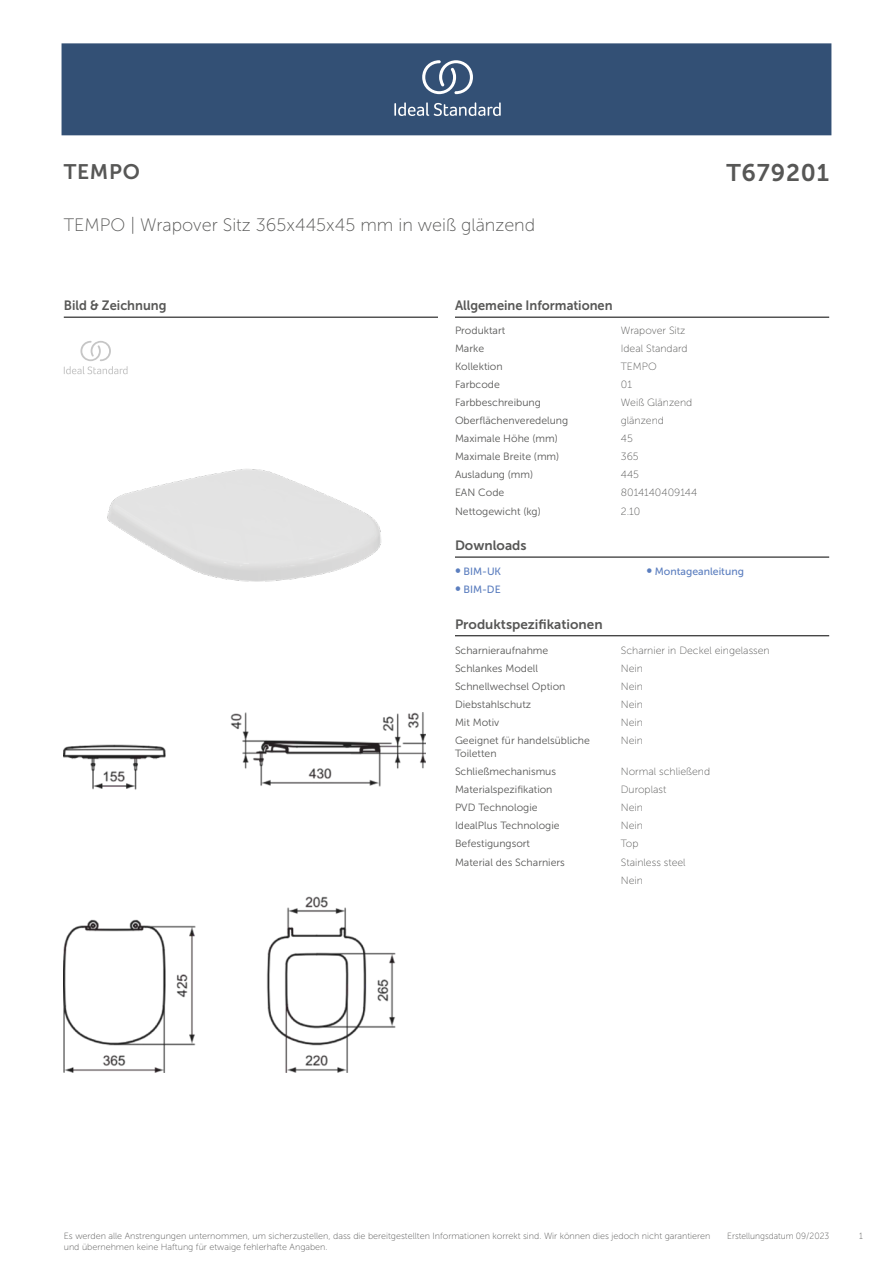
<style>
.page{position:relative;width:893px;height:1263px;background:#fff}
.page>*{position:absolute;margin:0;border:0;box-sizing:border-box;transform-origin:0 0}
.t1{font:24px "Museo Sans 700";letter-spacing:.035em;color:#575756}
.t2{font:21px "Museo Sans 700";letter-spacing:.035em;color:#575756}
.t3{font:18px "Museo Sans 100";color:#575756}
.t4{font:13.5px "Museo Sans 700";color:#575756;scale:.95 1}
.t5{font:13.5px "Museo Sans 700";color:#575756}
.t6{font:10.5px/12.6px "Museo Sans 300";color:#575756}
.t7{font:10.5px/18.1px "Museo Sans 100";color:#575756}
.t8{font:10.5px "Museo Sans 500";color:#5b7ebf}
.t9{font:9px "Museo Sans 100";color:#575756}
.t10{font:9px "Museo Sans 100";color:#575756;scale:.95 1}
.s1{font-size:15px}
</style>
<div class="page">
<div style="left:62px;top:43px;width:769px;height:92px;background:#335075"></div>
<svg style="left:394px;top:102px;width:107px;height:14px"></svg>
<svg style="left:422px;top:60px;width:51px;height:34px"></svg>
<hr style="left:455px;top:317px;width:374px;height:1px;background:#000">
<hr style="left:455px;top:557px;width:374px;height:1px;background:#000">
<hr style="left:455px;top:635px;width:374px;height:1px;background:#000">
<hr style="left:64px;top:317px;width:374px;height:1px;background:#000">
<svg style="left:64px;top:341px;width:64px;height:33px"></svg>
<img style="left:64px;top:713px;width:361px;height:359px">
<img style="left:107px;top:469px;width:275px;height:113px">
<h2 class="t2" style="left:64px;top:160px;width:78px">TEMPO</h2>
<h1 class="t1" style="left:726px;top:160px;width:104px">T679201</h1>
<h3 class="t3" style="left:64px;top:215px;width:473px">TEMPO | Wrapover Sitz 365x445x45 mm in weiß glänzend</h3>
<p class="t4" style="left:64px;top:298px;width:110px">Bild &amp; Zeichnung</p>
<p class="t4" style="left:455px;top:298px;width:167px">Allgemeine Informationen</p>
<p class="t6" style="left:455px;top:324px;width:52px">Produktart</p>
<p class="t7" style="left:621px;top:321px;width:66px">Wrapover Sitz</p>
<p class="t6" style="left:455px;top:342px;width:31px">Marke</p>
<p class="t7" style="left:621px;top:339px;width:68px">Ideal Standard</p>
<p class="t6" style="left:455px;top:360px;width:49px">Kollektion</p>
<p class="t7" style="left:621px;top:357px;width:37px">TEMPO</p>
<p class="t6" style="left:455px;top:378px;width:46px">Farbcode</p>
<p class="t7" style="left:621px;top:375px;width:13px">01</p>
<p class="t6" style="left:455px;top:396px;width:87px">Farbbeschreibung</p>
<p class="t7" style="left:621px;top:393px;width:73px">Weiß Glänzend</p>
<p class="t6" style="left:455px;top:414px;width:115px">Oberflächenveredelung</p>
<p class="t7" style="left:621px;top:412px;width:45px">glänzend</p>
<p class="t6" style="left:455px;top:432px;width:104px">Maximale Höhe (mm)</p>
<p class="t7" style="left:621px;top:430px;width:13px">45</p>
<p class="t6" style="left:455px;top:450px;width:106px">Maximale Breite (mm)</p>
<p class="t7" style="left:621px;top:448px;width:19px">365</p>
<p class="t6" style="left:455px;top:469px;width:80px">Ausladung (mm)</p>
<p class="t7" style="left:621px;top:466px;width:20px">445</p>
<p class="t6" style="left:455px;top:487px;width:51px">EAN Code</p>
<p class="t7" style="left:621px;top:484px;width:78px">8014140409144</p>
<p class="t6" style="left:455px;top:505px;width:87px">Nettogewicht (kg)</p>
<p class="t7" style="left:621px;top:502px;width:21px">2.10</p>
<p class="t5" style="left:455px;top:538px;width:73px">Downloads</p>
<p class="t8" style="left:455px;top:565px;width:48px"><span class="s1">•</span> BIM-UK</p>
<p class="t8" style="left:455px;top:583px;width:47px"><span class="s1">•</span> BIM-DE</p>
<p class="t8" style="left:646px;top:565px;width:99px"><span class="s1">•</span> Montageanleitung</p>
<p class="t5" style="left:455px;top:617px;width:149px">Produktspezifikationen</p>
<p class="t6" style="left:455px;top:644px;width:95px">Scharnieraufnahme</p>
<p class="t7" style="left:621px;top:641px;width:150px">Scharnier in Deckel eingelassen</p>
<p class="t6" style="left:455px;top:662px;width:85px">Schlankes Modell</p>
<p class="t7" style="left:621px;top:659px;width:24px">Nein</p>
<p class="t6" style="left:455px;top:680px;width:112px">Schnellwechsel Option</p>
<p class="t7" style="left:621px;top:678px;width:24px">Nein</p>
<p class="t6" style="left:455px;top:698px;width:78px">Diebstahlschutz</p>
<p class="t7" style="left:621px;top:696px;width:24px">Nein</p>
<p class="t6" style="left:455px;top:716px;width:46px">Mit Motiv</p>
<p class="t7" style="left:621px;top:714px;width:24px">Nein</p>
<p class="t6" style="left:455px;top:735px;width:136px">Geeignet für handelsübliche<br>Toiletten</p>
<p class="t7" style="left:621px;top:732px;width:24px">Nein</p>
<p class="t6" style="left:455px;top:765px;width:103px">Schließmechanismus</p>
<p class="t7" style="left:621px;top:762px;width:91px">Normal schließend</p>
<p class="t6" style="left:455px;top:783px;width:99px">Materialspezifikation</p>
<p class="t7" style="left:621px;top:781px;width:47px">Duroplast</p>
<p class="t6" style="left:455px;top:801px;width:84px">PVD Technologie</p>
<p class="t7" style="left:621px;top:799px;width:24px">Nein</p>
<p class="t6" style="left:455px;top:819px;width:106px">IdealPlus Technologie</p>
<p class="t7" style="left:621px;top:817px;width:24px">Nein</p>
<p class="t6" style="left:455px;top:838px;width:77px">Befestigungsort</p>
<p class="t7" style="left:621px;top:835px;width:19px">Top</p>
<p class="t6" style="left:455px;top:856px;width:111px">Material des Scharniers</p>
<p class="t7" style="left:621px;top:853px;width:66px">Stainless steel<br>Nein</p>
<p class="t10" style="left:727px;top:1231px;width:109px">Erstellungsdatum 09/2023</p>
<p class="t9" style="left:64px;top:1231px;width:648px">Es werden alle Anstrengungen unternommen, um sicherzustellen, dass die bereitgestellten Informationen korrekt sind. Wir können dies jedoch nicht garantieren</p>
<p class="t10" style="left:859px;top:1231px;width:5px">1</p>
<p class="t9" style="left:64px;top:1242px;width:265px">und übernehmen keine Haftung für etwaige fehlerhafte Angaben.</p>
</div>
